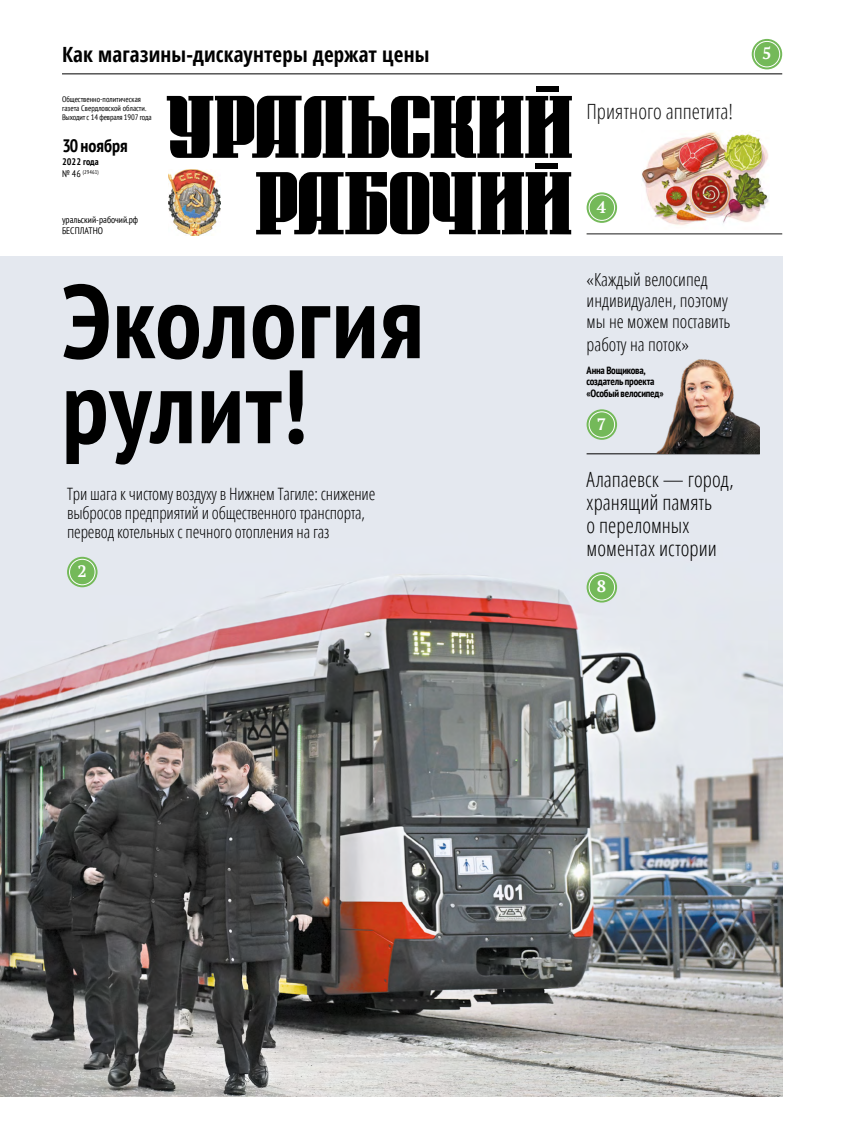
<style>
.page{position:relative;width:845px;height:1134px;background:#fff}
.page>*{position:absolute;margin:0;border:0;box-sizing:border-box;transform-origin:0 0}
.t1{font:700 condensed 104.1px/85px "PT Sans";letter-spacing:.01em;color:#000}
.t2{font:300 condensed 21px/23px "Open Sans";color:#000}
.t3{font:700 condensed 21px "Open Sans";letter-spacing:.005em;color:#000}
.t4{font:300 condensed 21px "Open Sans";letter-spacing:.005em;color:#131313}
.t5{font:300 condensed 18px/21px "Open Sans";color:#000}
.t6{font:700 condensed 18px "PT Sans";color:#000}
.t7{font:300 condensed 17px/19px "Open Sans";letter-spacing:-.01em;color:#000}
.t8{font:700 16.5px "PT Serif";color:#fff}
.t9{font:700 condensed 10.5px/11.5px "PT Sans";letter-spacing:-.02em;color:#000}
.t10{font:condensed 9.5px/11.5px "PT Sans";color:#000}
.t11{font:700 condensed 9.5px "PT Sans";color:#000}
.t12{font:condensed 8px/9px "PT Sans";color:#000}
.t13{font:condensed 5.5px "PT Sans";color:#000}
.s1{font-size:9.5px}
</style>
<div class="page">
<img style="left:0;top:256px;width:782px;height:841px">
<svg style="left:67px;top:557px;width:31px;height:30px"></svg>
<div style="left:69px;top:559px;width:26px;height:26px;border:1px solid #fff;border-radius:50%"></div>
<img style="left:188px;top:234px;width:14px;height:2px">
<hr style="left:62px;top:73px;width:720px;height:1px;background:#000">
<svg style="left:751px;top:39px;width:31px;height:30px"></svg>
<div style="left:754px;top:41px;width:26px;height:26px;border:1px solid #fff;border-radius:50%"></div>
<svg style="left:167px;top:86px;width:405px;height:148px"></svg>
<svg style="left:586px;top:192px;width:31px;height:31px"></svg>
<div style="left:588px;top:194px;width:27px;height:27px;border:1px solid #fff;border-radius:50%"></div>
<hr style="left:586px;top:233px;width:196px;height:1px;background:#1b1b1a">
<svg style="left:586px;top:572px;width:31px;height:30px"></svg>
<div style="left:588px;top:574px;width:27px;height:26px;border:1px solid #fff;border-radius:50%"></div>
<svg style="left:586px;top:409px;width:31px;height:31px"></svg>
<div style="left:588px;top:411px;width:27px;height:27px;border:1px solid #fff;border-radius:50%"></div>
<hr style="left:586px;top:453px;width:174px;height:1px;background:#000">
<img style="left:651px;top:349px;width:108px;height:104px">
<img style="left:642px;top:132px;width:127px;height:93px">
<p class="t3" style="left:62px;top:40px;width:369px">Как магазины-дискаунтеры держат цены</p>
<p class="t8" style="left:762px;top:43px;width:11px">5</p>
<p class="t12" style="left:62px;top:94px;width:91px">Общественно-политическая газета Свердловской области.<br>Выходит с 14 февраля 1907 года</p>
<p class="t6" style="left:62px;top:134px;width:67px">30 ноября</p>
<p class="t11" style="left:62px;top:156px;width:38px">2022 года</p>
<p class="t13" style="left:62px;top:168px;width:38px"><span class="s1">№ 46</span> (29461)</p>
<p class="t10" style="left:62px;top:214px;width:78px">уральский-рабочий.рф<br>БЕСПЛАТНО</p>
<h1 class="t1" style="left:62px;top:277px;width:363px">Экология рулит!</h1>
<p class="t7" style="left:67px;top:483px;width:310px">Три шага к чистому воздуху в Нижнем Тагиле: снижение выбросов предприятий и общественного транспорта, перевод котельных с печного отопления на газ</p>
<p class="t8" style="left:77px;top:560px;width:11px">2</p>
<p class="t4" style="left:586px;top:97px;width:148px">Приятного аппетита!</p>
<p class="t8" style="left:597px;top:196px;width:11px">4</p>
<p class="t5" style="left:586px;top:268px;width:145px">«Каждый велосипед индивидуален, поэтому мы не можем поставить</p>
<p class="t5" style="left:586px;top:333px;width:104px">работу на поток»</p>
<p class="t9" style="left:586px;top:364px;width:79px">Анна Вощикова, создатель проекта «Особый велосипед»</p>
<p class="t8" style="left:597px;top:413px;width:11px">7</p>
<p class="t2" style="left:586px;top:468px;width:149px">Алапаевск — город, хранящий память<br>о переломных моментах истории</p>
<p class="t8" style="left:597px;top:576px;width:11px">8</p>
</div>
